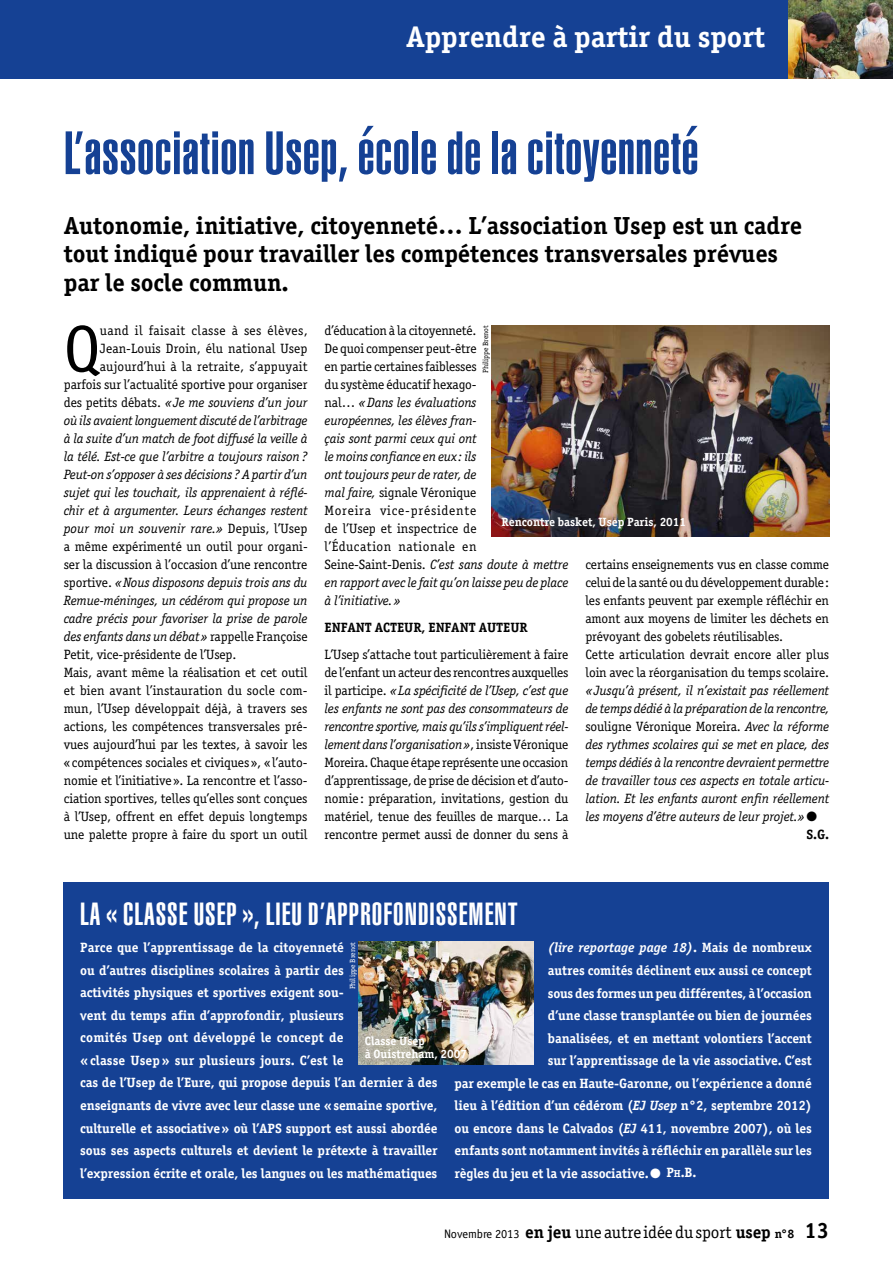
<style>
.page{position:relative;width:893px;height:1263px;background:#fff}
.page>*{position:absolute;margin:0;border:0;box-sizing:border-box;transform-origin:0 0}
.t1{font:66px "Officina Serif";color:#000}
.t2{font:900 extra-condensed 60px "Helvetica";letter-spacing:.015em;color:#154194}
.t3{font:900 extra-condensed 31.5px "Helvetica";letter-spacing:.03em;color:#fff}
.t4{font:700 30px "Officina Serif";letter-spacing:-.005em;color:#fff}
.t5{font:700 24.75px/28.5px "Officina Serif";letter-spacing:-.005em;color:#000}
.t6{font:17.25px "Officina Serif";letter-spacing:-.005em;color:#000}
.t7{font:13.5px/18px "Officina Serif";letter-spacing:-.01em;color:#000}
.t8{font:700 13.5px/22.5px "Officina Serif";letter-spacing:-.01em;color:#fff}
.t9{font:italic 13.5px "Officina Serif";letter-spacing:-.01em;color:#000}
.t10{font:italic 700 13.5px "Officina Serif";letter-spacing:-.01em;color:#fff}
.t11{font:13.5px "Officina Serif";letter-spacing:.01em;color:#000}
.t12{font:13.5px "Officina Serif";letter-spacing:.025em;color:#000}
.t13{font:700 13.5px "Officina Serif";letter-spacing:-.005em;color:#000}
.t14{font:700 13.5px "Officina Serif";color:#000}
.t15{font:700 12px/13.5px "Officina Serif";letter-spacing:-.005em;color:#fff}
.t16{font:7.5px "Officina Serif";letter-spacing:-.005em;color:#000}
.t17{font:7.5px "Officina Serif";letter-spacing:-.005em;color:#fff}
.s1{font-style:normal}
.s2{font-style:italic}
.s3{font-style:inherit}
.s4{font-size:10.2px}
.s5{font-family:"Officina Sans";font-size:12.3px}
.s6{font-weight:700}
.s7{font-weight:700;font-size:12.3px}
.s8{font-weight:700;font-size:22.2px}
</style>
<div class="page">
<div style="left:0;top:0;width:893px;height:79px;background:#154194"></div>
<div style="left:64px;top:883px;width:765px;height:316px;background:#154194"></div>
<img style="left:491px;top:325px;width:339px;height:211px">
<img style="left:359px;top:942px;width:174px;height:122px">
<img style="left:789px;top:0;width:104px;height:79px">
<h3 class="t4" style="left:406px;top:18px;width:361px">Apprendre à partir du sport</h3>
<h2 class="t2" style="left:64px;top:119px;width:636px">L’association Usep, école de la citoyenneté</h2>
<h3 class="t5" style="left:64px;top:211px;width:740px">Autonomie, initiative, citoyenneté… L’association Usep est un cadre tout indiqué pour travailler les compétences transversales prévues par le socle commun.</h3>
<h1 class="t1" style="left:64px;top:310px;width:38px">Q</h1>
<p class="t12" style="left:100px;top:323px;width:209px">uand il faisait classe à ses élèves,</p>
<p class="t7" style="left:100px;top:340px;width:209px">Jean-Louis Droin, élu national Usep</p>
<p class="t11" style="left:100px;top:359px;width:209px">aujourd’hui à la retraite, s’appuyait</p>
<p class="t7" style="left:64px;top:376px;width:245px">parfois sur l’actualité sportive pour organiser</p>
<p class="t9" style="left:64px;top:395px;width:245px"><span class="s1">des petits débats.</span> «Je me souviens d’un jour</p>
<p class="t9" style="left:64px;top:413px;width:245px">où ils avaient longuement discuté de l’arbitrage</p>
<p class="t9" style="left:64px;top:431px;width:245px">à la suite d’un match de foot diffusé la veille à</p>
<p class="t9" style="left:64px;top:449px;width:245px">la télé. Est-ce que l’arbitre a toujours raison?</p>
<p class="t9" style="left:64px;top:467px;width:245px">Peut-on s’opposer à ses décisions? A partir d’un</p>
<p class="t9" style="left:64px;top:485px;width:245px">sujet qui les touchait, ils apprenaient à réflé-</p>
<p class="t9" style="left:64px;top:503px;width:245px">chir et à argumenter. Leurs échanges restent</p>
<p class="t9" style="left:64px;top:521px;width:245px">pour moi un souvenir rare.» <span class="s1">Depuis, l’Usep</span></p>
<p class="t7" style="left:64px;top:538px;width:245px">a même expérimenté un outil pour organi-</p>
<p class="t7" style="left:64px;top:556px;width:245px">ser la discussion à l’occasion d’une rencontre</p>
<p class="t9" style="left:64px;top:575px;width:245px"><span class="s1">sportive.</span> «Nous disposons depuis trois ans du</p>
<p class="t9" style="left:64px;top:593px;width:245px">Remue-méninges, un cédérom qui propose un</p>
<p class="t9" style="left:64px;top:611px;width:245px">cadre précis pour favoriser la prise de parole</p>
<p class="t9" style="left:64px;top:629px;width:245px">des enfants dans un débat» <span class="s1">rappelle Françoise</span></p>
<p class="t7" style="left:64px;top:646px;width:174px">Petit, vice-présidente de l’Usep.</p>
<p class="t7" style="left:64px;top:664px;width:245px">Mais, avant même la réalisation et cet outil</p>
<p class="t7" style="left:64px;top:682px;width:245px">et bien avant l’instauration du socle com-</p>
<p class="t7" style="left:64px;top:700px;width:245px">mun, l’Usep développait déjà, à travers ses</p>
<p class="t7" style="left:64px;top:718px;width:245px">actions, les compétences transversales pré-</p>
<p class="t7" style="left:64px;top:736px;width:245px">vues aujourd’hui par les textes, à savoir les</p>
<p class="t7" style="left:64px;top:754px;width:245px">«compétences sociales et civiques», «l’auto-</p>
<p class="t7" style="left:64px;top:772px;width:245px">nomie et l’initiative». La rencontre et l’asso-</p>
<p class="t7" style="left:64px;top:790px;width:245px">ciation sportives, telles qu’elles sont conçues</p>
<p class="t7" style="left:64px;top:808px;width:245px">à l’Usep, offrent en effet depuis longtemps</p>
<p class="t7" style="left:64px;top:826px;width:245px">une palette propre à faire du sport un outil</p>
<p class="t16" style="left:481px;top:373px;width:49px;rotate:-90deg">Philippe Brenot</p>
<p class="t7" style="left:325px;top:322px;width:245px">d’éducation à la citoyenneté.<br>De quoi compenser peut-être<br>en partie certaines faiblesses<br>du système éducatif hexago-<br>nal… <span class="s2">«Dans les évaluations<br>européennes, les élèves fran-<br>çais sont parmi ceux qui ont<br>le moins confiance en eux : ils<br>ont toujours peur de rater, de<br>mal faire,</span> signale Véronique<br>Moreira vice-présidente<br>de l’Usep et inspectrice de<br>l’Éducation nationale en<br>Seine-Saint-Denis. <span class="s2">C’est sans doute à mettre en rapport avec le fait qu’on laisse peu de place à l’initiative.»</span></p>
<p class="t13" style="left:325px;top:619px;width:205px">ENFANT ACTEUR, ENFANT AUTEUR</p>
<p class="t7" style="left:325px;top:646px;width:245px;text-align:justify">L’Usep s’attache tout particulièrement à faire de l’enfant un acteur des rencontres auxquelles il participe. <span class="s2">«La spécificité de l’Usep, c’est que les enfants ne sont pas des consommateurs de rencontre sportive, mais qu’ils s’impliquent réel&shy;lement dans l’organisation»</span>, insiste Véronique Moreira. Chaque étape représente une occasion d’apprentissage, de prise de décision et d’auto&shy;nomie: préparation, invitations, gestion du matériel, tenue des feuilles de marque… La rencontre permet aussi de donner du sens à</p>
<p class="t15" style="left:502px;top:515px;width:186px">Rencontre basket, Usep Paris, 2011</p>
<p class="t7" style="left:585px;top:556px;width:245px">certains enseignements vus en classe comme celui de la santé ou du développement durable: les enfants peuvent par exemple réfléchir en amont aux moyens de limiter les déchets en prévoyant des gobelets réutilisables.<br>Cette articulation devrait encore aller plus loin avec la réorganisation du temps scolaire.</p>
<p class="t9" style="left:585px;top:683px;width:245px">«Jusqu’à présent, il n’existait pas réellement</p>
<p class="t9" style="left:585px;top:701px;width:245px">de temps dédié à la préparation de la rencontre,</p>
<p class="t7" style="left:585px;top:718px;width:245px">souligne Véronique Moreira. <span class="s2">Avec la réforme</span></p>
<p class="t9" style="left:585px;top:737px;width:245px">des rythmes scolaires qui se met en place, des</p>
<p class="t9" style="left:585px;top:755px;width:245px">temps dédiés à la rencontre devraient permettre</p>
<p class="t9" style="left:585px;top:773px;width:245px">de travailler tous ces aspects en totale articu-</p>
<p class="t9" style="left:585px;top:791px;width:245px">lation. Et les enfants auront enfin réellement</p>
<p class="t9" style="left:585px;top:809px;width:233px">les moyens d’être auteurs de leur projet.»●</p>
<p class="t14" style="left:806px;top:826px;width:24px">S.G.</p>
<h3 class="t3" style="left:80px;top:895px;width:439px">LA « CLASSE USEP », LIEU D’APPROFONDISSEMENT</h3>
<p class="t17" style="left:348px;top:989px;width:49px;rotate:-90deg">Philippe Brenot</p>
<p class="t8" style="left:80px;top:936px;width:359px">Parce que l’apprentissage de la citoyenneté<br>ou d’autres disciplines scolaires à partir des<br>activités physiques et sportives exigent sou-<br>vent du temps afin d’approfondir, plusieurs<br>comités Usep ont développé le concept de<br>«classe Usep» sur plusieurs jours. C’est le<br>cas de l’Usep de l’Eure, qui propose depuis l’an dernier à des enseignants de vivre avec leur classe une «semaine sportive, culturelle et associative» où l’APS support est aussi abordée sous ses aspects culturels et devient le prétexte à travailler l’expression écrite et orale, les langues ou les mathématiques</p>
<p class="t10" style="left:548px;top:940px;width:265px">(lire reportage page 18)<span class="s1">. Mais de nombreux</span></p>
<p class="t8" style="left:548px;top:959px;width:265px">autres comités déclinent eux aussi ce concept</p>
<p class="t8" style="left:548px;top:981px;width:265px">sous des formes un peu différentes, à l’occasion</p>
<p class="t8" style="left:548px;top:1004px;width:265px">d’une classe transplantée ou bien de journées</p>
<p class="t8" style="left:548px;top:1026px;width:265px">banalisées, et en mettant volontiers l’accent</p>
<p class="t8" style="left:548px;top:1049px;width:265px">sur l’apprentissage de la vie associative. C’est</p>
<p class="t8" style="left:454px;top:1071px;width:359px">par exemple le cas en Haute-Garonne, ou l’expérience a donné</p>
<p class="t8" style="left:454px;top:1094px;width:359px">lieu à l’édition d’un cédérom (<span class="s2">EJ Usep</span> n°2, septembre 2012)</p>
<p class="t8" style="left:454px;top:1116px;width:359px">ou encore dans le Calvados (<span class="s2">EJ</span> 411, novembre 2007), où les</p>
<p class="t8" style="left:454px;top:1139px;width:359px">enfants sont notamment invités à réfléchir en parallèle sur les</p>
<p class="t8" style="left:454px;top:1161px;width:243px">règles du jeu et la vie associative.● <span class="s3">P</span><span class="s4">h</span><span class="s3">.B.</span></p>
<p class="t15" style="left:365px;top:1034px;width:104px">Classe Usep<br>à Ouistreham, 2007</p>
<p class="t6" style="left:444px;top:1222px;width:386px"><span class="s5">Novembre 2013</span> <span class="s6">en jeu</span> une autre idée du sport <span class="s6">usep</span> <span class="s7">n°8</span> <span class="s8">13</span></p>
</div>
